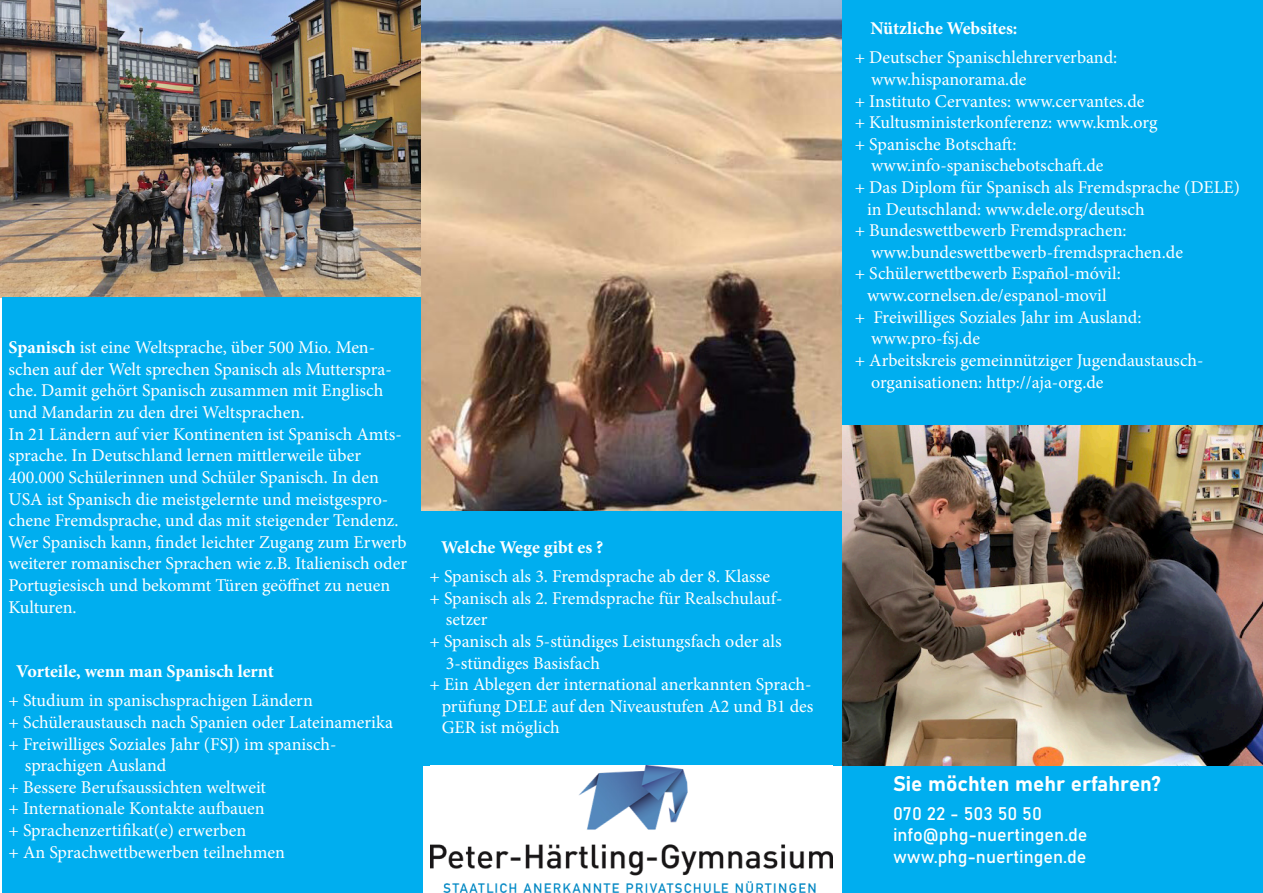
<style>
.page{position:relative;width:1263px;height:893px;background:#fff}
.page>*{position:absolute;margin:0;border:0;box-sizing:border-box;transform-origin:0 0}
.t1{font:21px "Bahnschrift";color:#fff}
.t2{font:18px/21.6px "Minion Pro";color:#fff}
.t3{font:700 18px "Minion Pro";color:#fff}
.t4{font:18px/21.6px "Bahnschrift";color:#fff}
.s1{font-weight:700}
</style>
<div class="page">
<img style="left:0;top:0;width:421px;height:298px">
<div style="left:2px;top:298px;width:421px;height:595px;background:#00aeef"></div>
<div style="left:842px;top:0;width:421px;height:425px;background:#00aeef"></div>
<div style="left:421px;top:510px;width:421px;height:255px;background:#00aeef"></div>
<img style="left:421px;top:0;width:421px;height:510px">
<div style="left:842px;top:765px;width:421px;height:128px;background:#00aeef"></div>
<img style="left:842px;top:425px;width:421px;height:340px">
<img style="left:430px;top:765px;width:402px;height:128px">
<p class="t2" style="left:9px;top:337px;width:400px"><span class="s1">Spanisch</span> ist eine Weltsprache, über 500 Mio. Men&shy;schen auf der Welt sprechen Spanisch als Mutterspra&shy;che. Damit gehört Spanisch zusammen mit Englisch und Mandarin zu den drei Weltsprachen.<br>In 21 Ländern auf vier Kontinenten ist Spanisch Amts&shy;sprache. In Deutschland lernen mittlerweile über 400.000 Schülerinnen und Schüler Spanisch. In den USA ist Spanisch die meistgelernte und meistgespro&shy;chene Fremdsprache, und das mit steigender Tendenz.<br>Wer Spanisch kann, findet leichter Zugang zum Erwerb weiterer romanischer Sprachen wie z.B. Italienisch oder Portugiesisch und bekommt Türen geöffnet zu neuen Kulturen.</p>
<p class="t3" style="left:16px;top:659px;width:259px">Vorteile, wenn man Spanisch lernt</p>
<p class="t2" style="left:9px;top:690px;width:306px">+ Studium in spanischsprachigen Ländern</p>
<p class="t2" style="left:9px;top:711px;width:386px">+ Schüleraustausch nach Spanien oder Lateinamerika</p>
<p class="t2" style="left:9px;top:733px;width:330px">+ Freiwilliges Soziales Jahr (FSJ) im spanisch-</p>
<p class="t2" style="left:25px;top:755px;width:143px">sprachigen Ausland</p>
<p class="t2" style="left:9px;top:776px;width:259px">+ Bessere Berufsaussichten weltweit</p>
<p class="t2" style="left:9px;top:798px;width:258px">+ Internationale Kontakte aufbauen</p>
<p class="t2" style="left:9px;top:819px;width:239px">+ Sprachenzertifikat(e) erwerben</p>
<p class="t2" style="left:9px;top:841px;width:278px">+ An Sprachwettbewerben teilnehmen</p>
<p class="t3" style="left:441px;top:535px;width:164px">Welche Wege gibt es ?</p>
<p class="t2" style="left:429px;top:566px;width:342px">+ Spanisch als 3. Fremdsprache ab der 8. Klasse</p>
<p class="t2" style="left:429px;top:587px;width:355px">+ Spanisch als 2. Fremdsprache für Realschulauf-</p>
<p class="t2" style="left:446px;top:609px;width:43px">setzer</p>
<p class="t2" style="left:429px;top:631px;width:354px">+ Spanisch als 5-stündiges Leistungsfach oder als</p>
<p class="t2" style="left:446px;top:652px;width:156px">3-stündiges Basisfach</p>
<p class="t2" style="left:429px;top:674px;width:384px">+ Ein Ablegen der international anerkannten Sprach-</p>
<p class="t2" style="left:442px;top:695px;width:373px">prüfung DELE auf den Niveaustufen A2 und B1 des</p>
<p class="t2" style="left:442px;top:717px;width:120px">GER ist möglich</p>
<p class="t3" style="left:870px;top:16px;width:149px">Nützliche Websites:</p>
<p class="t2" style="left:855px;top:47px;width:264px">+ Deutscher Spanischlehrerverband:</p>
<p class="t2" style="left:871px;top:69px;width:157px">www.hispanorama.de</p>
<p class="t2" style="left:855px;top:90px;width:291px">+ Instituto Cervantes: www.cervantes.de</p>
<p class="t2" style="left:855px;top:112px;width:304px">+ Kultusministerkonferenz: www.kmk.org</p>
<p class="t2" style="left:855px;top:133px;width:163px">+ Spanische Botschaft:</p>
<p class="t2" style="left:871px;top:155px;width:234px">www.info-spanischebotschaft.de</p>
<p class="t2" style="left:855px;top:177px;width:387px">+ Das Diplom für Spanisch als Fremdsprache (DELE)</p>
<p class="t2" style="left:867px;top:198px;width:279px">in Deutschland: www.dele.org/deutsch</p>
<p class="t2" style="left:855px;top:220px;width:273px">+ Bundeswettbewerb Fremdsprachen:</p>
<p class="t2" style="left:871px;top:241px;width:313px">www.bundeswettbewerb-fremdsprachen.de</p>
<p class="t2" style="left:855px;top:263px;width:267px">+ Schülerwettbewerb Español-móvil:</p>
<p class="t2" style="left:867px;top:285px;width:241px">www.cornelsen.de/espanol-movil</p>
<p class="t2" style="left:855px;top:306px;width:288px">+ Freiwilliges Soziales Jahr im Ausland:</p>
<p class="t2" style="left:871px;top:328px;width:111px">www.pro-fsj.de</p>
<p class="t2" style="left:855px;top:349px;width:350px">+ Arbeitskreis gemeinnütziger Jugendaustausch-</p>
<p class="t2" style="left:871px;top:371px;width:234px">organisationen: http://aja-org.de</p>
<p class="t1" style="left:893px;top:767px;width:269px">Sie möchten mehr erfahren?</p>
<p class="t4" style="left:893px;top:801px;width:196px">070 22 - 503 50 50 info@phg-nuertingen.de www.phg-nuertingen.de</p>
</div>
